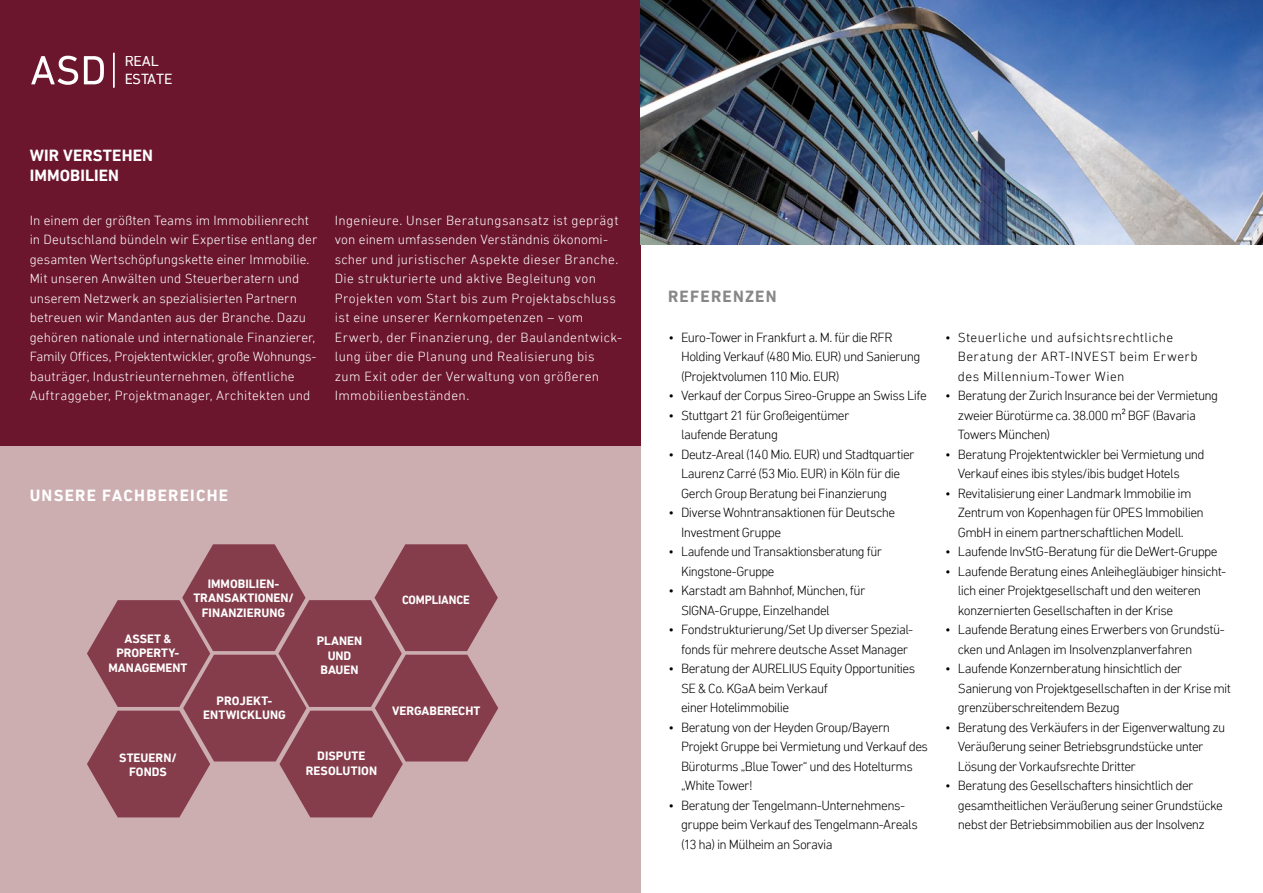
<style>
.page{position:relative;width:1263px;height:893px;background:#fff}
.page>*{position:absolute;margin:0;border:0;box-sizing:border-box;transform-origin:0 0}
.t1{font:700 16.5px/19.5px "DIN Next LT Pro";letter-spacing:.015em;color:#fff}
.t2{font:700 16.5px "DIN Next LT Pro";letter-spacing:.075em;color:#fff}
.t3{font:700 16.5px "DIN Next LT Pro";letter-spacing:.075em;color:#868786}
.t4{font:15px/17.9px "DIN Next LT Pro";color:#fff}
.t5{font:300 13.5px/19.5px "DIN Next LT Pro";letter-spacing:-.045em;color:#000}
.t6{font:300 13.5px/19.5px "DIN Next LT Pro";letter-spacing:.015em;color:#fff}
.t7{font:300 13.5px/19.5px "DIN Next LT Pro";letter-spacing:.025em;color:#000}
.t8{font:700 12.3px/14.5px "DIN Next LT Pro";color:#fff;text-align:center}
.t9{font:700 12.3px "DIN Next LT Pro";color:#fff;scale:.96 1}
</style>
<div class="page">
<div style="left:0;top:0;width:640px;height:446px;background:#6c162e"></div>
<div style="left:0;top:446px;width:640px;height:447px;background:#ccaeb1"></div>
<svg style="left:87px;top:544px;width:411px;height:273px"></svg>
<svg style="left:31px;top:56px;width:47px;height:29px"></svg>
<svg style="left:84px;top:56px;width:20px;height:28px"></svg>
<hr style="left:113px;top:53px;width:2px;height:35px;background:#fff">
<img style="left:640px;top:0;width:623px;height:244px">
<p class="t4" style="left:124px;top:52px;width:50px">REAL<br>ESTATE</p>
<p class="t1" style="left:30px;top:146px;width:125px">WIR VERSTEHEN<br>IMMOBILIEN</p>
<p class="t6" style="left:30px;top:210px;width:289px">In einem der größten Teams im Immobilienrecht in Deutschland bündeln wir Expertise entlang der gesamten Wertschöpfungskette einer Immobilie.<br>Mit unseren Anwälten und Steuerberatern und unserem Netzwerk an spezialisierten Partnern betreuen wir Mandanten aus der Branche. Dazu gehören nationale und internationale Finanzierer, Family Offices, Projektentwickler, große Wohnungs&shy;bauträger, Industrieunternehmen, öffentliche Auftraggeber, Projektmanager, Architekten und</p>
<p class="t6" style="left:335px;top:210px;width:289px">Ingenieure. Unser Beratungsansatz ist geprägt von einem umfassenden Verständnis ökonomi&shy;scher und juristischer Aspekte dieser Branche.<br>Die strukturierte und aktive Begleitung von Projekten vom Start bis zum Projektabschluss ist eine unserer Kernkompetenzen – vom Erwerb, der Finanzierung, der Baulandentwick&shy;lung über die Planung und Realisierung bis zum Exit oder der Verwaltung von größeren Immobilienbeständen.</p>
<p class="t2" style="left:30px;top:486px;width:200px">UNSERE FACHBEREICHE</p>
<p class="t8" style="left:193px;top:576px;width:102px">IMMOBILIEN-<br>TRANSAKTIONEN/<br>FINANZIERUNG</p>
<p class="t9" style="left:402px;top:593px;width:72px">COMPLIANCE</p>
<p class="t8" style="left:108px;top:631px;width:80px">ASSET &amp;<br>PROPERTY-<br>MANAGEMENT</p>
<p class="t8" style="left:317px;top:634px;width:47px">PLANEN<br>UND<br>BAUEN</p>
<p class="t8" style="left:119px;top:750px;width:59px">STEUERN/<br>FONDS</p>
<p class="t8" style="left:203px;top:693px;width:84px">PROJEKT-<br>ENTWICKLUNG</p>
<p class="t8" style="left:306px;top:749px;width:73px">DISPUTE<br>RESOLUTION</p>
<p class="t8" style="left:392px;top:703px;width:90px">VERGABERECHT</p>
<p class="t3" style="left:668px;top:286px;width:110px">REFERENZEN</p>
<p class="t5" style="left:681px;top:327px;width:241px;text-indent:-13px">• Euro-Tower in Frankfurt a. M. für die RFR<br>Holding Verkauf (480 Mio. EUR) und Sanierung (Projektvolumen 110 Mio. EUR)</p>
<p class="t5" style="left:668px;top:386px;width:260px">• Verkauf der Corpus Sireo-Gruppe an Swiss Life</p>
<p class="t5" style="left:681px;top:405px;width:170px;text-indent:-13px">• Stuttgart 21 für Großeigentümer laufende Beratung</p>
<p class="t5" style="left:681px;top:444px;width:235px;text-indent:-13px">• Deutz-Areal (140 Mio. EUR) und Stadtquartier<br>Laurenz Carré (53 Mio. EUR) in Köln für die<br>Gerch Group Beratung bei Finanzierung</p>
<p class="t5" style="left:681px;top:503px;width:216px;text-indent:-13px">• Diverse Wohntransaktionen für Deutsche<br>Investment Gruppe</p>
<p class="t5" style="left:681px;top:542px;width:202px;text-indent:-13px">• Laufende und Transaktionsberatung für<br>Kingstone-Gruppe</p>
<p class="t5" style="left:681px;top:581px;width:186px;text-indent:-13px">• Karstadt am Bahnhof, München, für<br>SIGNA-Gruppe, Einzelhandel</p>
<p class="t5" style="left:668px;top:620px;width:246px;text-align:center">• Fondstrukturierung/Set Up diverser Spezial&shy;fonds für mehrere deutsche Asset Manager</p>
<p class="t5" style="left:681px;top:659px;width:236px;text-indent:-13px">• Beratung der AURELIUS Equity Opportunities<br>SE &amp; Co. KGaA beim Verkauf<br>einer Hotelimmobilie</p>
<p class="t5" style="left:681px;top:717px;width:248px;text-indent:-13px">• Beratung von der Heyden Group/Bayern Projekt Gruppe bei Vermietung und Verkauf des Büroturms „Blue Tower“ und des Hotelturms „White Tower!</p>
<p class="t5" style="left:681px;top:795px;width:238px;text-indent:-13px">• Beratung der Tengelmann-Unternehmens&shy;gruppe beim Verkauf des Tengelmann-Areals (13 ha) in Mülheim an Soravia</p>
<p class="t7" style="left:958px;top:327px;width:241px;text-indent:-13px">• Steuerliche und aufsichtsrechtliche<br>Beratung der ART-INVEST beim Erwerb des Millennium-Tower Wien</p>
<p class="t5" style="left:958px;top:386px;width:262px;text-indent:-13px">• Beratung der Zurich Insurance bei der Vermietung zweier Bürotürme ca. 38.000 m² BGF (Bavaria<br>Towers München)</p>
<p class="t5" style="left:958px;top:444px;width:248px;text-indent:-13px">• Beratung Projektentwickler bei Vermietung und<br>Verkauf eines ibis styles/ibis budget Hotels</p>
<p class="t5" style="left:958px;top:483px;width:247px;text-indent:-13px">• Revitalisierung einer Landmark Immobilie im<br>Zentrum von Kopenhagen für OPES Immobilien<br>GmbH in einem partnerschaftlichen Modell.</p>
<p class="t5" style="left:945px;top:542px;width:274px">• Laufende InvStG-Beratung für die DeWert-Gruppe</p>
<p class="t5" style="left:958px;top:561px;width:270px;text-indent:-13px">• Laufende Beratung eines Anleihegläubiger hinsicht&shy;lich einer Projektgesellschaft und den weiteren konzernierten Gesellschaften in der Krise</p>
<p class="t5" style="left:958px;top:620px;width:268px;text-indent:-13px">• Laufende Beratung eines Erwerbers von Grundstü&shy;cken und Anlagen im Insolvenzplanverfahren</p>
<p class="t5" style="left:958px;top:659px;width:275px;text-indent:-13px">• Laufende Konzernberatung hinsichtlich der<br>Sanierung von Projektgesellschaften in der Krise mit grenzüberschreitendem Bezug</p>
<p class="t5" style="left:958px;top:717px;width:269px;text-indent:-13px">• Beratung des Verkäufers in der Eigenverwaltung zu<br>Veräußerung seiner Betriebsgrundstücke unter<br>Lösung der Vorkaufsrechte Dritter</p>
<p class="t5" style="left:958px;top:776px;width:267px;text-indent:-13px">• Beratung des Gesellschafters hinsichtlich der gesamtheitlichen Veräußerung seiner Grundstücke nebst der Betriebsimmobilien aus der Insolvenz</p>
</div>
